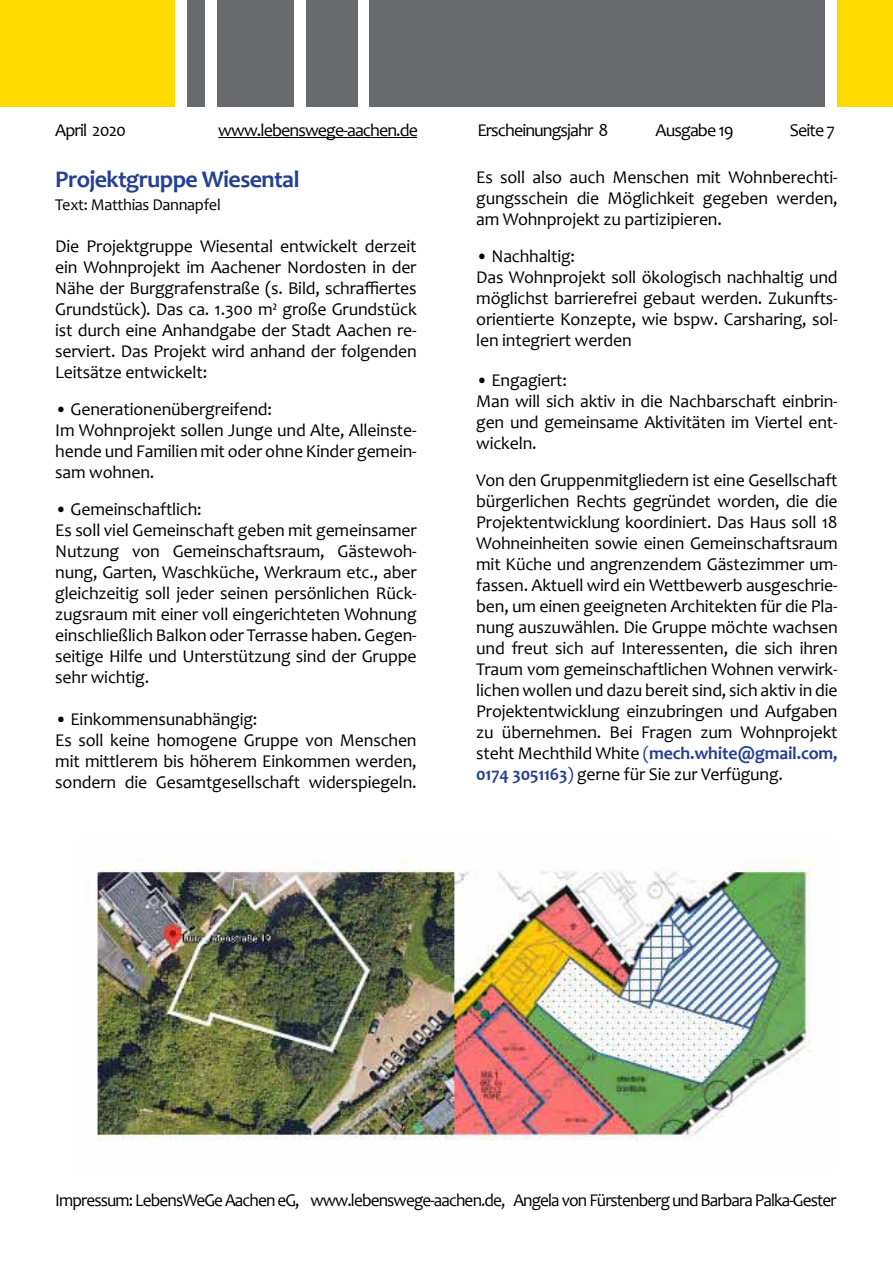
<style>
.page{position:relative;width:893px;height:1263px;background:#fff}
.page>*{position:absolute;margin:0;border:0;box-sizing:border-box;transform-origin:0 0}
.t1{font:700 24px "Candara";letter-spacing:-.025em;color:#25408f}
.t2{font:18px/21px "Candara";letter-spacing:-.01em;color:#000}
.t3{font:18px "Candara";letter-spacing:-.05em;color:#000;scale:.96 1}
.t4{font:18px "Candara";letter-spacing:-.05em;color:#000}
.t5{font:16.5px "Candara";letter-spacing:-.02em;color:#000}
.s1{color:#25408f}
.s2{font-weight:700;color:#25408f}
</style>
<div class="page">
<div style="left:370px;top:0;width:455px;height:106px;background:#696a6d"></div>
<div style="left:838px;top:0;width:55px;height:106px;background:#ffda00"></div>
<div style="left:306px;top:0;width:51px;height:106px;background:#696a6d"></div>
<div style="left:217px;top:0;width:76px;height:106px;background:#696a6d"></div>
<div style="left:187px;top:0;width:17px;height:106px;background:#696a6d"></div>
<div style="left:0;top:0;width:174px;height:106px;background:#ffda00"></div>
<img style="left:96px;top:859px;width:715px;height:282px">
<hr style="left:218px;top:137px;width:199px;height:1px;background:#000">
<p class="t4" style="left:55px;top:119px;width:72px">April 2020</p>
<p class="t4" style="left:218px;top:119px;width:201px">www.lebenswege-aachen.de</p>
<p class="t4" style="left:477px;top:119px;width:133px">Erscheinungsjahr 8</p>
<p class="t4" style="left:656px;top:119px;width:80px">Ausgabe 19</p>
<p class="t2" style="left:790px;top:120px;width:47px">Seite 7</p>
<h1 class="t1" style="left:55px;top:165px;width:246px">Projektgruppe Wiesental</h1>
<p class="t5" style="left:55px;top:194px;width:167px">Text: Matthias Dannapfel</p>
<p class="t2" style="left:55px;top:235px;width:363px;text-align:justify">Die Projektgruppe Wiesental entwickelt derzeit ein Wohnprojekt im Aachener Nordosten in der Nähe der Burggrafenstraße (s. Bild, schraffiertes Grundstück). Das ca. 1.300 m² große Grundstück ist durch eine Anhandgabe der Stadt Aachen re&shy;serviert. Das Projekt wird anhand der folgenden Leitsätze entwickelt:</p>
<p class="t2" style="left:55px;top:398px;width:363px">• Generationenübergreifend:<br>Im Wohnprojekt sollen Junge und Alte, Alleinste&shy;hende und Familien mit oder ohne Kinder gemein&shy;sam wohnen.</p>
<p class="t2" style="left:55px;top:498px;width:363px">• Gemeinschaftlich:<br>Es soll viel Gemeinschaft geben mit gemeinsamer Nutzung von Gemeinschaftsraum, Gästewoh&shy;nung, Garten, Waschküche, Werkraum etc., aber gleichzeitig soll jeder seinen persönlichen Rück&shy;zugsraum mit einer voll eingerichteten Wohnung einschließlich Balkon oder Terrasse haben. Gegen&shy;seitige Hilfe und Unterstützung sind der Gruppe sehr wichtig.</p>
<p class="t2" style="left:55px;top:709px;width:363px">• Einkommensunabhängig:<br>Es soll keine homogene Gruppe von Menschen mit mittlerem bis höherem Einkommen werden, sondern die Gesamtgesellschaft widerspiegeln.</p>
<p class="t2" style="left:476px;top:167px;width:363px;text-align:justify">Es soll also auch Menschen mit Wohnberechti&shy;gungsschein die Möglichkeit gegeben werden, am Wohnprojekt zu partizipieren.</p>
<p class="t2" style="left:476px;top:246px;width:363px">• Nachhaltig:<br>Das Wohnprojekt soll ökologisch nachhaltig und möglichst barrierefrei gebaut werden. Zukunfts&shy;orientierte Konzepte, wie bspw. Carsharing, sol&shy;len integriert werden</p>
<p class="t2" style="left:476px;top:369px;width:363px">• Engagiert:<br>Man will sich aktiv in die Nachbarschaft einbrin&shy;gen und gemeinsame Aktivitäten im Viertel ent&shy;wickeln.</p>
<p class="t2" style="left:476px;top:470px;width:363px;text-align:justify">Von den Gruppenmitgliedern ist eine Gesellschaft bürgerlichen Rechts gegründet worden, die die Projektentwicklung koordiniert. Das Haus soll 18<br>Wohneinheiten sowie einen Gemeinschaftsraum mit Küche und angrenzendem Gästezimmer um&shy;fassen. Aktuell wird ein Wettbewerb ausgeschrie&shy;ben, um einen geeigneten Architekten für die Pla&shy;nung auszuwählen. Die Gruppe möchte wachsen und freut sich auf Interessenten, die sich ihren Traum vom gemeinschaftlichen Wohnen verwirk&shy;lichen wollen und dazu bereit sind, sich aktiv in die Projektentwicklung einzubringen und Aufgaben zu übernehmen. Bei Fragen zum Wohnprojekt steht Mechthild White <span class="s1">(</span><span class="s2">mech.white@gmail.com, 0174 3051163</span><span class="s1">)</span> gerne für Sie zur Verfügung.</p>
<p class="t3" style="left:55px;top:1189px;width:815px">Impressum: LebensWeGe Aachen eG, www.lebenswege-aachen.de, Angela von Fürstenberg und Barbara Palka-Gester</p>
</div>
